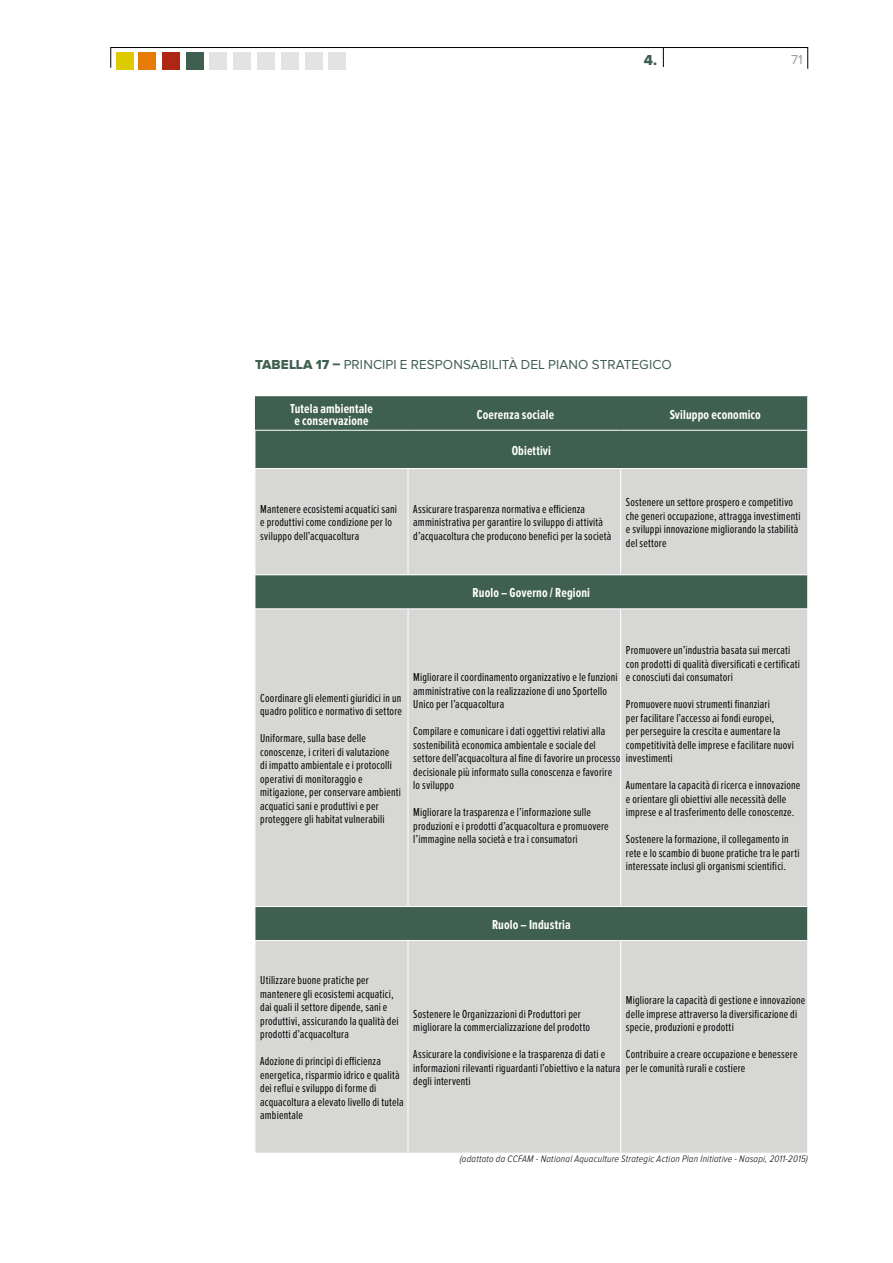
<style>
.page{position:relative;width:893px;height:1263px;background:#fff}
.page>*{position:absolute;margin:0;border:0;box-sizing:border-box;transform-origin:0 0}
.t1{font:15px "Proxima Nova Extrabld";color:#3f5f50}
.t2{font:700 13.5px/12px "Proxima Nova Ex Cn";letter-spacing:.01em;color:#fff;text-align:center}
.t3{font:13.5px "Proxima Nova";letter-spacing:.005em;color:#3f5f50}
.t4{font:13.5px "Proxima Nova";color:#9d9d9c}
.t5{font:12px/13.5px "Proxima Nova Ex Cn";letter-spacing:.015em;color:#000}
.t6{font:italic 300 9.75px "Proxima Nova Cond";letter-spacing:.025em;color:#000}
.s1{font-family:"Proxima Nova Extrabld"}
</style>
<div class="page">
<svg style="left:110px;top:47px;width:698px;height:22px"></svg>
<div style="left:255px;top:396px;width:552px;height:72px;background:#3f5f50"></div>
<svg style="left:256px;top:469px;width:551px;height:684px;background:#c8ccc8"></svg>
<hr style="left:408px;top:469px;width:1px;height:106px;background:#fff">
<hr style="left:620px;top:469px;width:1px;height:106px;background:#fff">
<hr style="left:255px;top:575px;width:153px;height:1px;background:#fff">
<hr style="left:408px;top:575px;width:213px;height:1px;background:#fff">
<hr style="left:621px;top:575px;width:187px;height:1px;background:#fff">
<hr style="left:255px;top:609px;width:153px;height:1px;background:#fff">
<hr style="left:408px;top:609px;width:213px;height:1px;background:#fff">
<hr style="left:408px;top:609px;width:1px;height:297px;background:#fff">
<hr style="left:621px;top:609px;width:187px;height:1px;background:#fff">
<hr style="left:620px;top:609px;width:1px;height:297px;background:#fff">
<hr style="left:255px;top:906px;width:153px;height:1px;background:#fff">
<hr style="left:408px;top:906px;width:213px;height:1px;background:#fff">
<hr style="left:621px;top:906px;width:187px;height:1px;background:#fff">
<hr style="left:255px;top:940px;width:153px;height:1px;background:#fff">
<hr style="left:408px;top:940px;width:213px;height:1px;background:#fff">
<hr style="left:408px;top:941px;width:1px;height:212px;background:#fff">
<hr style="left:621px;top:940px;width:187px;height:1px;background:#fff">
<hr style="left:620px;top:941px;width:1px;height:212px;background:#fff">
<hr style="left:255px;top:430px;width:153px;height:1px;background:#fff">
<hr style="left:255px;top:430px;width:1px;height:38px;background:#fff">
<hr style="left:408px;top:430px;width:213px;height:1px;background:#fff">
<hr style="left:621px;top:430px;width:187px;height:1px;background:#fff">
<p class="t1" style="left:644px;top:51px;width:15px">4.</p>
<p class="t4" style="left:791px;top:52px;width:13px">71</p>
<p class="t3" style="left:255px;top:357px;width:418px"><span class="s1">TABELLA 17 –</span> PRINCIPI E RESPONSABILITÀ DEL PIANO STRATEGICO</p>
<p class="t2" style="left:290px;top:402px;width:84px">Tutela ambientale e conservazione</p>
<p class="t2" style="left:477px;top:408px;width:79px">Coerenza sociale</p>
<p class="t2" style="left:670px;top:408px;width:93px">Sviluppo economico</p>
<p class="t2" style="left:512px;top:445px;width:41px">Obiettivi</p>
<p class="t5" style="left:260px;top:502px;width:138px">Mantenere ecosistemi acquatici sani e produttivi come condizione per lo sviluppo dell’acquacoltura</p>
<p class="t5" style="left:413px;top:502px;width:200px">Assicurare trasparenza normativa e efficienza amministrativa per garantire lo sviluppo di attività d’acquacoltura che producono benefici per la società</p>
<p class="t5" style="left:626px;top:496px;width:176px">Sostenere un settore prospero e competitivo che generi occupazione, attragga investimenti e sviluppi innovazione migliorando la stabilità del settore</p>
<p class="t2" style="left:473px;top:587px;width:119px">Ruolo – Governo / Regioni</p>
<p class="t5" style="left:260px;top:691px;width:143px">Coordinare gli elementi giuridici in un quadro politico e normativo di settore</p>
<p class="t5" style="left:260px;top:732px;width:142px">Uniformare, sulla base delle conoscenze, i criteri di valutazione<br>di impatto ambientale e i protocolli operativi di monitoraggio e mitigazione, per conservare ambienti acquatici sani e produttivi e per proteggere gli habitat vulnerabili</p>
<p class="t5" style="left:626px;top:644px;width:176px">Promuovere un’industria basata sui mercati con prodotti di qualità diversificati e certificati e conosciuti dai consumatori</p>
<p class="t5" style="left:626px;top:698px;width:169px">Promuovere nuovi strumenti finanziari<br>per facilitare l’accesso ai fondi europei,<br>per perseguire la crescita e aumentare la competitività delle imprese e facilitare nuovi investimenti</p>
<p class="t5" style="left:626px;top:779px;width:176px">Aumentare la capacità di ricerca e innovazione e orientare gli obiettivi alle necessità delle imprese e al trasferimento delle conoscenze.</p>
<p class="t5" style="left:626px;top:833px;width:175px">Sostenere la formazione, il collegamento in rete e lo scambio di buone pratiche tra le parti interessate inclusi gli organismi scientifici.</p>
<p class="t5" style="left:413px;top:671px;width:206px">Migliorare il coordinamento organizzativo e le funzioni amministrative con la realizzazione di uno Sportello<br>Unico per l’acquacoltura</p>
<p class="t5" style="left:413px;top:725px;width:209px">Compilare e comunicare i dati oggettivi relativi alla sostenibilità economica ambientale e sociale del settore dell’acquacoltura al fine di favorire un processo decisionale più informato sulla conoscenza e favorire lo sviluppo</p>
<p class="t5" style="left:413px;top:806px;width:197px">Migliorare la trasparenza e l’informazione sulle produzioni e i prodotti d’acquacoltura e promuovere l’immagine nella società e tra i consumatori</p>
<p class="t2" style="left:492px;top:919px;width:80px">Ruolo – Industria</p>
<p class="t5" style="left:260px;top:974px;width:140px">Utilizzare buone pratiche per mantenere gli ecosistemi acquatici, dai quali il settore dipende, sani e produttivi, assicurando la qualità dei prodotti d’acquacoltura</p>
<p class="t5" style="left:260px;top:1055px;width:145px">Adozione di principi di efficienza energetica, risparmio idrico e qualità dei reflui e sviluppo di forme di acquacoltura a elevato livello di tutela ambientale</p>
<p class="t5" style="left:626px;top:994px;width:181px">Migliorare la capacità di gestione e innovazione delle imprese attraverso la diversificazione di specie, produzioni e prodotti</p>
<p class="t5" style="left:626px;top:1048px;width:173px">Contribuire a creare occupazione e benessere per le comunità rurali e costiere</p>
<p class="t5" style="left:413px;top:1007px;width:178px">Sostenere le Organizzazioni di Produttori per migliorare la commercializzazione del prodotto</p>
<p class="t5" style="left:413px;top:1048px;width:209px">Assicurare la condivisione e la trasparenza di dati e informazioni rilevanti riguardanti l’obiettivo e la natura degli interventi</p>
<p class="t6" style="left:460px;top:1154px;width:350px">(adattato da CCFAM - National Aquaculture Strategic Action Plan Initiative - Nasapi, 2011-2015)</p>
</div>
